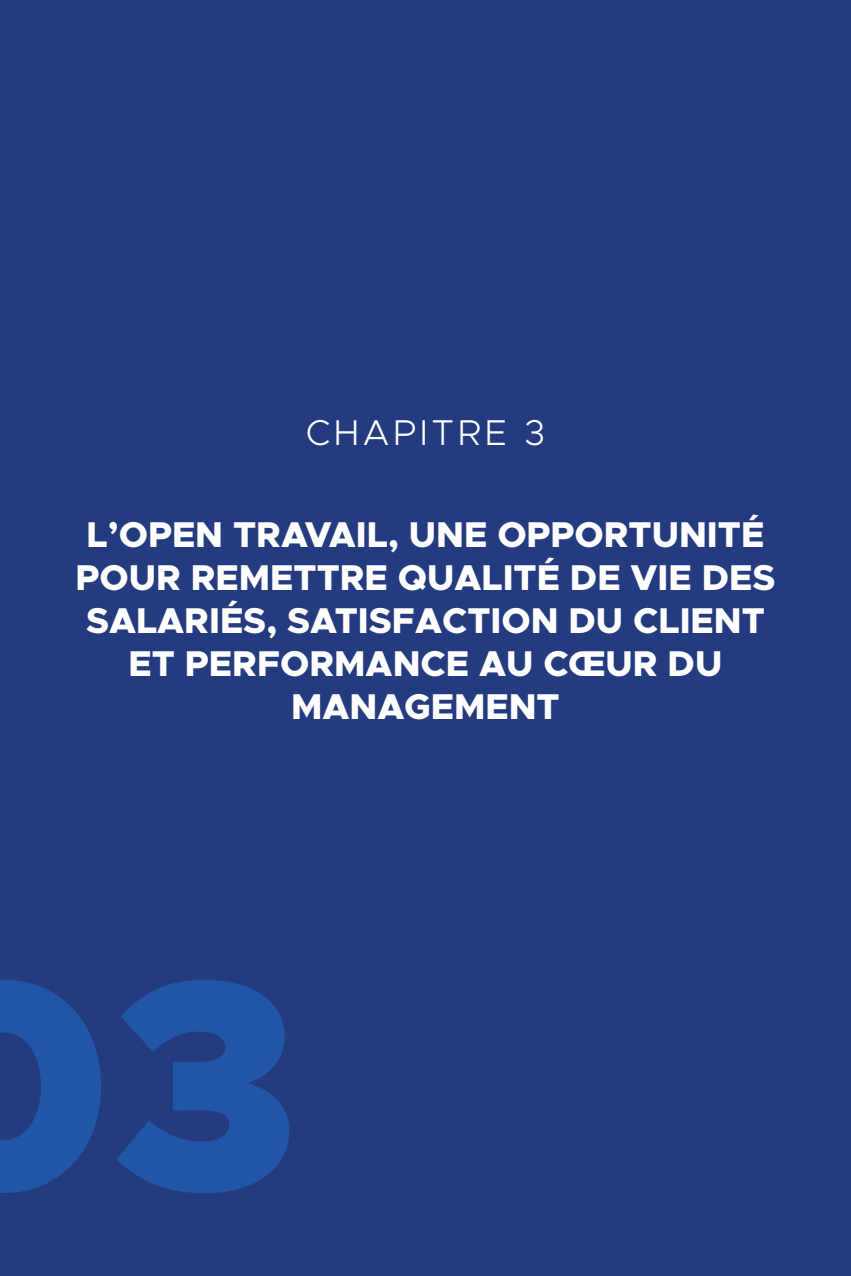
<style>
.page{position:relative;width:851px;height:1276px;background:#fff}
.page>*{position:absolute;margin:0;border:0;box-sizing:border-box;transform-origin:0 0}
.t1{font:900 300px "Metropolis";color:#2056a5}
.Titre_du_chapitre{font:800 36px/43.2px "Metropolis";color:#fff;text-align:center}
.Chapitre{font:300 36px "Metropolis";letter-spacing:.1em;color:#fff}
</style>
<div class="page">
<div style="left:0;top:0;width:850px;height:1276px;background:#243c7f"></div>
<p class="Chapitre" style="left:306px;top:410px;width:241px">CHAPITRE 3</p>
<p class="Titre_du_chapitre" style="left:76px;top:512px;width:701px">L’OPEN TRAVAIL, UNE OPPORTUNITÉ<br>POUR REMETTRE QUALITÉ DE VIE DES<br>SALARIÉS, SATISFACTION DU CLIENT<br>ET PERFORMANCE AU CŒUR DU<br>MANAGEMENT</p>
<p class="t1" style="left:-104px;top:893px;width:403px">03</p>
</div>
